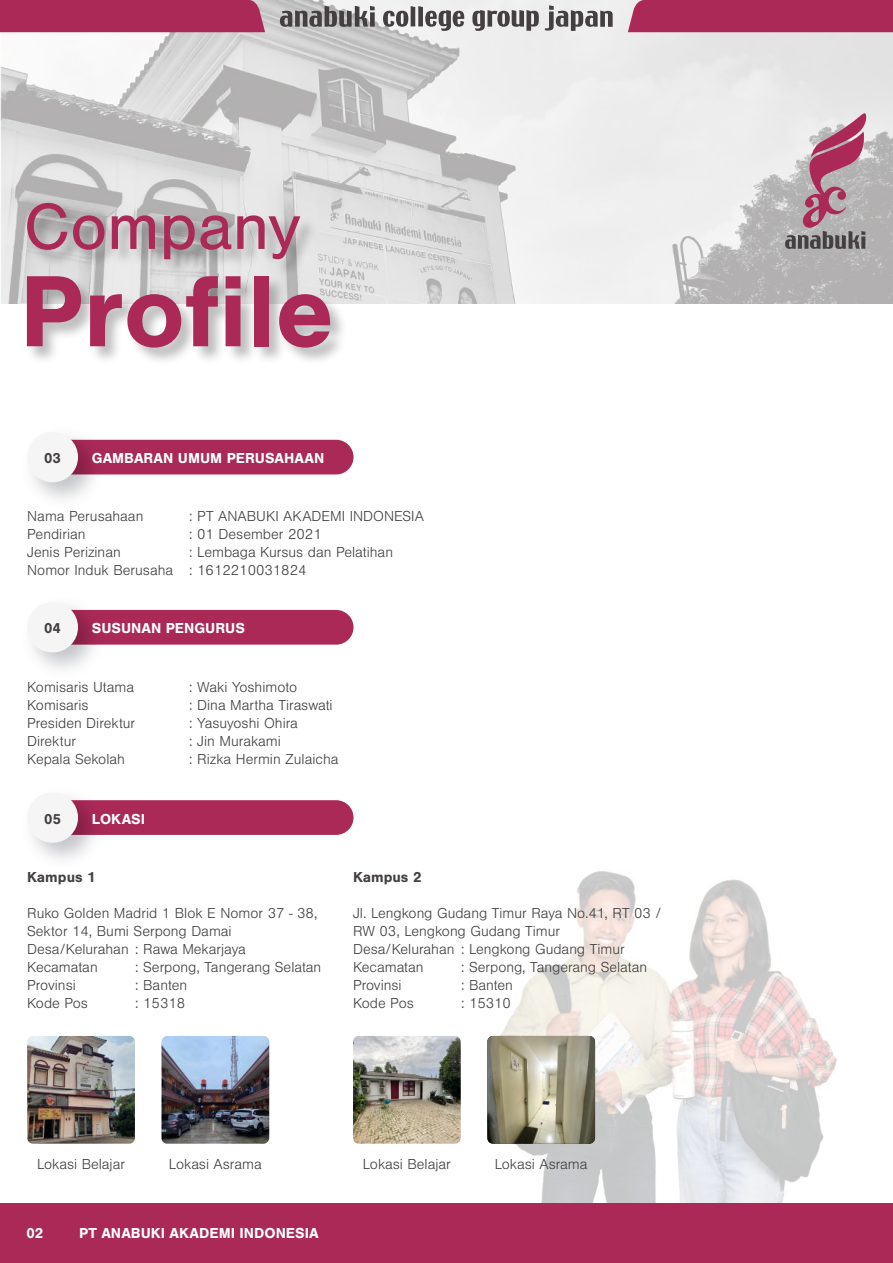
<style>
.page{position:relative;width:893px;height:1263px;background:#fff}
.page>*{position:absolute;margin:0;border:0;box-sizing:border-box;transform-origin:0 0}
.t1{font:700 105px "Nimbus San";color:#aa2957}
.t2{font:67.5px "Nimbus San";color:#aa2957}
.t3{font:300 15px/18px "Nimbus San";color:#444041}
.t4{font:700 15px "Nimbus San";color:#fff}
.t5{font:700 15px "Nimbus San";color:#444041}
</style>
<div class="page">
<img style="left:493px;top:871px;width:344px;height:332px">
<div style="left:35px;top:440px;width:318px;height:34px;background:#aa2957;border-radius:17px"></div>
<img style="left:31px;top:436px;width:80px;height:64px">
<div style="left:27px;top:432px;width:51px;height:50px;background:#f6f5f5;border-radius:25px"></div>
<div style="left:35px;top:610px;width:318px;height:35px;background:#aa2957;border-radius:17px"></div>
<img style="left:31px;top:606px;width:80px;height:63px">
<div style="left:27px;top:602px;width:51px;height:50px;background:#f6f5f5;border-radius:25px"></div>
<div style="left:35px;top:800px;width:318px;height:35px;background:#aa2957;border-radius:17px"></div>
<img style="left:31px;top:797px;width:80px;height:63px">
<div style="left:27px;top:792px;width:51px;height:51px;background:#f6f5f5;border-radius:25px"></div>
<div style="left:0;top:1203px;width:893px;height:60px;background:#aa2957"></div>
<img style="left:161px;top:1036px;width:108px;height:108px">
<img style="left:27px;top:1036px;width:108px;height:108px">
<img style="left:353px;top:1036px;width:108px;height:108px">
<img style="left:487px;top:1036px;width:108px;height:108px">
<img style="left:0;top:0;width:893px;height:303px">
<div style="left:628px;top:0;width:265px;height:32px;background:#aa2957"></div>
<div style="left:0;top:0;width:265px;height:32px;background:#aa2957"></div>
<svg style="left:383px;top:6px;width:81px;height:25px"></svg>
<svg style="left:472px;top:10px;width:67px;height:21px"></svg>
<svg style="left:280px;top:6px;width:95px;height:21px;background:#888586"></svg>
<svg style="left:545px;top:5px;width:68px;height:26px"></svg>
<svg style="left:785px;top:112px;width:82px;height:137px;background:#b798a3"></svg>
<img style="left:19px;top:188px;width:303px;height:66px">
<img style="left:15px;top:254px;width:341px;height:107px">
<h2 class="t2" style="left:24px;top:189px;width:278px">Company</h2>
<h1 class="t1" style="left:19px;top:252px;width:316px">Profile</h1>
<p class="t5" style="left:44px;top:450px;width:18px">03</p>
<p class="t4" style="left:92px;top:450px;width:234px">GAMBARAN UMUM PERUSAHAAN</p>
<p class="t3" style="left:27px;top:508px;width:118px">Nama Perusahaan</p>
<p class="t3" style="left:189px;top:508px;width:236px">: PT ANABUKI AKADEMI INDONESIA</p>
<p class="t3" style="left:27px;top:526px;width:60px">Pendirian</p>
<p class="t3" style="left:189px;top:526px;width:134px">: 01 Desember 2021</p>
<p class="t3" style="left:27px;top:544px;width:95px">Jenis Perizinan</p>
<p class="t3" style="left:27px;top:544px;width:367px;text-indent:162px">: Lembaga Kursus dan Pelatihan<br>Nomor Induk Berusaha : 1612210031824</p>
<p class="t5" style="left:44px;top:620px;width:18px">04</p>
<p class="t4" style="left:92px;top:620px;width:155px">SUSUNAN PENGURUS</p>
<p class="t3" style="left:27px;top:678px;width:108px">Komisaris Utama</p>
<p class="t3" style="left:189px;top:678px;width:109px">: Waki Yoshimoto</p>
<p class="t3" style="left:27px;top:696px;width:63px">Komisaris</p>
<p class="t3" style="left:189px;top:696px;width:145px">: Dina Martha Tiraswati</p>
<p class="t3" style="left:27px;top:714px;width:110px">Presiden Direktur</p>
<p class="t3" style="left:189px;top:714px;width:110px">: Yasuyoshi Ohira</p>
<p class="t3" style="left:27px;top:732px;width:50px">Direktur</p>
<p class="t3" style="left:189px;top:732px;width:93px">: Jin Murakami</p>
<p class="t3" style="left:27px;top:750px;width:99px">Kepala Sekolah</p>
<p class="t3" style="left:189px;top:750px;width:151px">: Rizka Hermin Zulaicha</p>
<p class="t5" style="left:44px;top:810px;width:18px">05</p>
<p class="t4" style="left:92px;top:810px;width:55px">LOKASI</p>
<p class="t5" style="left:27px;top:869px;width:70px">Kampus 1</p>
<p class="t3" style="left:27px;top:904px;width:292px">Ruko Golden Madrid 1 Blok E Nomor 37 - 38,<br>Sektor 14, Bumi Serpong Damai<br>Desa/Kelurahan : Rawa Mekarjaya<br>Kecamatan</p>
<p class="t3" style="left:135px;top:958px;width:188px">: Serpong, Tangerang Selatan</p>
<p class="t5" style="left:353px;top:869px;width:70px">Kampus 2</p>
<p class="t3" style="left:353px;top:904px;width:310px">Jl. Lengkong Gudang Timur Raya No.41, RT 03 /<br>RW 03, Lengkong Gudang Timur<br>Desa/Kelurahan : Lengkong Gudang Timur<br>Kecamatan</p>
<p class="t3" style="left:461px;top:958px;width:188px">: Serpong, Tangerang Selatan</p>
<p class="t3" style="left:27px;top:976px;width:50px">Provinsi</p>
<p class="t3" style="left:135px;top:976px;width:53px">: Banten</p>
<p class="t3" style="left:27px;top:994px;width:62px">Kode Pos</p>
<p class="t3" style="left:135px;top:994px;width:51px">: 15318</p>
<p class="t3" style="left:353px;top:976px;width:50px">Provinsi</p>
<p class="t3" style="left:461px;top:976px;width:53px">: Banten</p>
<p class="t3" style="left:353px;top:994px;width:62px">Kode Pos</p>
<p class="t3" style="left:461px;top:994px;width:51px">: 15310</p>
<p class="t3" style="left:37px;top:1155px;width:90px">Lokasi Belajar</p>
<p class="t3" style="left:169px;top:1155px;width:94px">Lokasi Asrama</p>
<p class="t4" style="left:27px;top:1224px;width:18px">02</p>
<p class="t4" style="left:79px;top:1224px;width:241px">PT ANABUKI AKADEMI INDONESIA</p>
<p class="t3" style="left:363px;top:1155px;width:90px">Lokasi Belajar</p>
<p class="t3" style="left:495px;top:1155px;width:94px">Lokasi Asrama</p>
</div>
